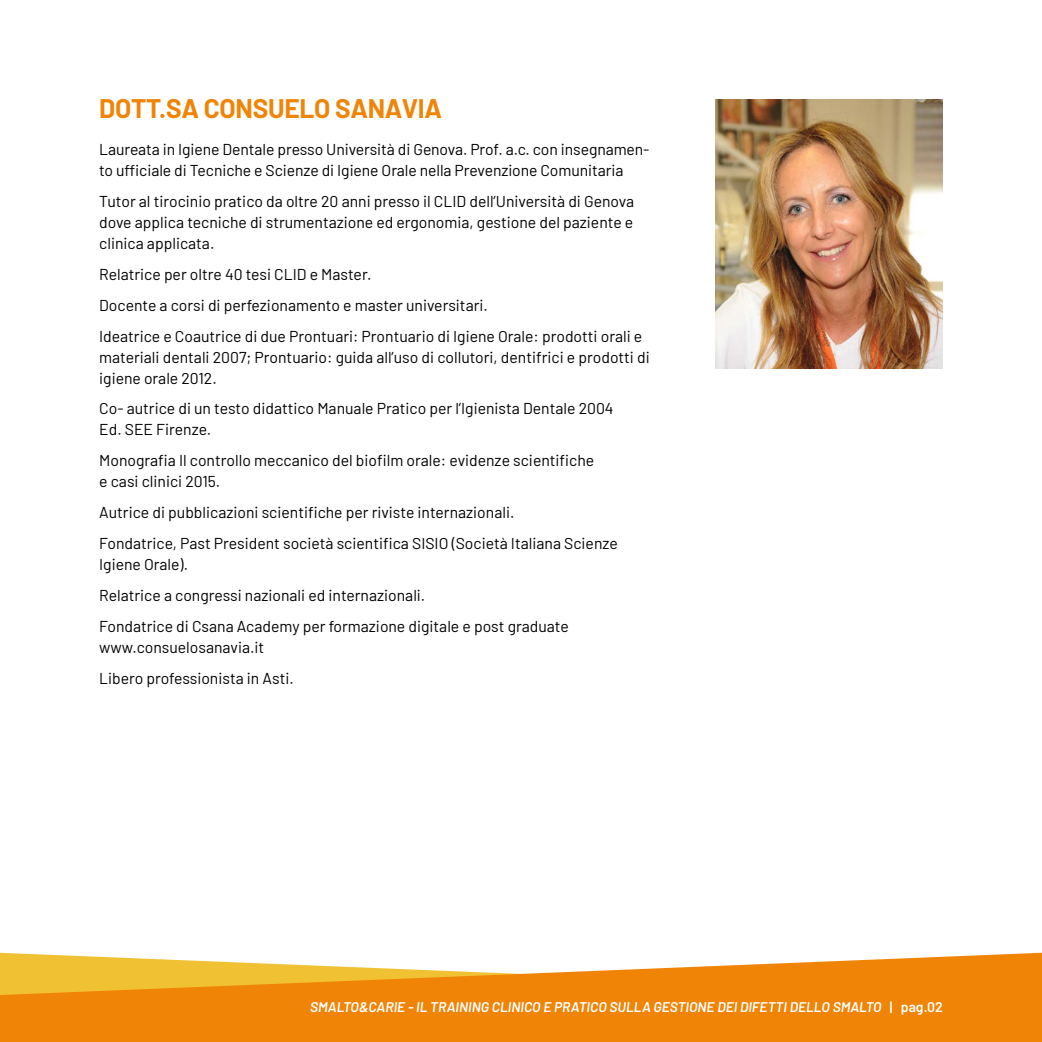
<style>
.page{position:relative;width:1042px;height:1042px;background:#fff}
.page>*{position:absolute;margin:0;border:0;box-sizing:border-box;transform-origin:0 0}
.Titolo{font:700 26.25px "Barlow";letter-spacing:-.01em;color:#f08407}
.Testo{font:15.75px/21px "Barlow";color:#000}
.t1{font:italic 600 14px "Barlow";color:#fff}
.s1{font-style:normal}
</style>
<div class="page">
<svg style="left:0;top:952px;width:1042px;height:90px;background:#f19a2b"></svg>
<img style="left:715px;top:99px;width:228px;height:269px">
<p class="Titolo" style="left:99px;top:89px;width:344px">DOTT.SA CONSUELO SANAVIA</p>
<p class="Testo" style="left:99px;top:137px;width:552px">Laureata in Igiene Dentale presso Università di Genova. Prof. a.c. con insegnamen&shy;to ufficiale di Tecniche e Scienze di Igiene Orale nella Prevenzione Comunitaria</p>
<p class="Testo" style="left:99px;top:189px;width:536px;text-align:justify">Tutor al tirocinio pratico da oltre 20 anni presso il CLID dell’Università di Genova dove applica tecniche di strumentazione ed ergonomia, gestione del paziente e clinica applicata.</p>
<p class="Testo" style="left:99px;top:262px;width:274px">Relatrice per oltre 40 tesi CLID e Master.</p>
<p class="Testo" style="left:99px;top:293px;width:390px">Docente a corsi di perfezionamento e master universitari.</p>
<p class="Testo" style="left:99px;top:324px;width:552px">Ideatrice e Coautrice di due Prontuari: Prontuario di Igiene Orale: prodotti orali e materiali dentali 2007; Prontuario: guida all’uso di collutori, dentifrici e prodotti di igiene orale 2012.</p>
<p class="Testo" style="left:99px;top:397px;width:516px">Co- autrice di un testo didattico Manuale Pratico per l’Igienista Dentale 2004<br>Ed. SEE Firenze.</p>
<p class="Testo" style="left:99px;top:449px;width:496px">Monografia Il controllo meccanico del biofilm orale: evidenze scientifiche e casi clinici 2015.</p>
<p class="Testo" style="left:99px;top:501px;width:417px">Autrice di pubblicazioni scientifiche per riviste internazionali.</p>
<p class="Testo" style="left:99px;top:532px;width:520px">Fondatrice, Past President società scientifica SISIO (Società Italiana Scienze<br>Igiene Orale).</p>
<p class="Testo" style="left:99px;top:584px;width:328px">Relatrice a congressi nazionali ed internazionali.</p>
<p class="Testo" style="left:99px;top:615px;width:471px">Fondatrice di Csana Academy per formazione digitale e post graduate www.consuelosanavia.it</p>
<p class="Testo" style="left:99px;top:667px;width:196px">Libero professionista in Asti.</p>
<p class="t1" style="left:310px;top:997px;width:634px">SMALTO&amp;CARIE - IL TRAINING CLINICO E PRATICO SULLA GESTIONE DEI DIFETTI DELLO SMALTO <span class="s1">| pag.02</span></p>
</div>
